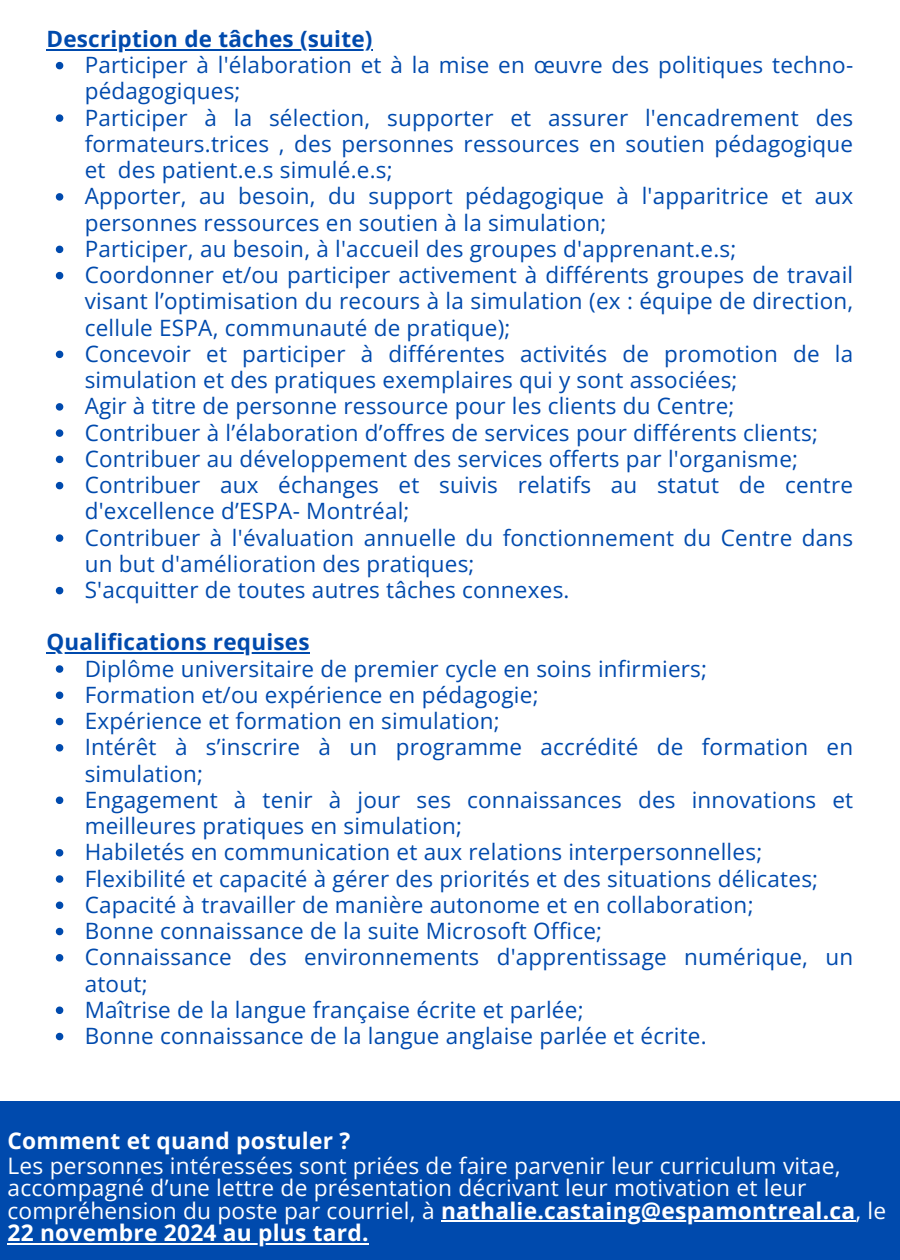
<style>
.page{position:relative;width:900px;height:1260px;background:#fff}
.page>*{position:absolute;margin:0;border:0;box-sizing:border-box;transform-origin:0 0}
.t1{font:22.75px/22.5px "Open Sans";letter-spacing:.01em;color:#fff}
.t2{font:700 22.75px "Open Sans";letter-spacing:.01em;color:#fff}
.t3{font:22.5px/26.2px "Open Sans";letter-spacing:.01em;color:#004aad}
.t4{font:700 22.5px "Open Sans";letter-spacing:.01em;color:#004aad}
.s1{font-weight:700}
</style>
<div class="page">
<hr style="left:46px;top:49px;width:327px;height:2px;background:#004aad">
<svg style="left:56px;top:62px;width:7px;height:7px"></svg>
<svg style="left:56px;top:114px;width:7px;height:8px"></svg>
<svg style="left:56px;top:193px;width:7px;height:8px"></svg>
<svg style="left:56px;top:246px;width:7px;height:7px"></svg>
<svg style="left:56px;top:272px;width:7px;height:7px"></svg>
<svg style="left:56px;top:351px;width:7px;height:7px"></svg>
<svg style="left:56px;top:403px;width:7px;height:8px"></svg>
<svg style="left:56px;top:429px;width:7px;height:8px"></svg>
<svg style="left:56px;top:456px;width:7px;height:7px"></svg>
<svg style="left:56px;top:482px;width:7px;height:7px"></svg>
<svg style="left:56px;top:534px;width:7px;height:8px"></svg>
<svg style="left:56px;top:587px;width:7px;height:7px"></svg>
<hr style="left:46px;top:652px;width:264px;height:2px;background:#004aad">
<svg style="left:56px;top:665px;width:7px;height:8px"></svg>
<svg style="left:56px;top:692px;width:7px;height:7px"></svg>
<svg style="left:56px;top:718px;width:7px;height:7px"></svg>
<svg style="left:56px;top:744px;width:7px;height:8px"></svg>
<svg style="left:56px;top:797px;width:7px;height:7px"></svg>
<svg style="left:56px;top:849px;width:7px;height:8px"></svg>
<svg style="left:56px;top:875px;width:7px;height:8px"></svg>
<svg style="left:56px;top:902px;width:7px;height:7px"></svg>
<svg style="left:56px;top:928px;width:7px;height:7px"></svg>
<svg style="left:56px;top:954px;width:7px;height:8px"></svg>
<svg style="left:56px;top:1007px;width:7px;height:7px"></svg>
<svg style="left:56px;top:1033px;width:7px;height:7px"></svg>
<div style="left:0;top:1102px;width:900px;height:158px;background:#004aad"></div>
<hr style="left:441px;top:1220px;width:414px;height:2px;background:#fff">
<hr style="left:8px;top:1243px;width:361px;height:2px;background:#fff">
<h1 class="t4" style="left:46px;top:23px;width:328px">Description de tâches (suite)</h1>
<p class="t3" style="left:85px;top:51px;width:770px">Participer à l'élaboration et à la mise en œuvre des politiques techno&shy;pédagogiques;</p>
<p class="t3" style="left:85px;top:104px;width:770px;text-align:justify">Participer à la sélection, supporter et assurer l'encadrement des formateurs.trices , des personnes ressources en soutien pédagogique et des patient.e.s simulé.e.s;</p>
<p class="t3" style="left:85px;top:183px;width:770px">Apporter, au besoin, du support pédagogique à l'apparitrice et aux personnes ressources en soutien à la simulation;</p>
<p class="t3" style="left:85px;top:235px;width:653px">Participer, au besoin, à l'accueil des groupes d'apprenant.e.s;</p>
<p class="t3" style="left:85px;top:261px;width:770px;text-align:justify">Coordonner et/ou participer activement à différents groupes de travail visant l’optimisation du recours à la simulation (ex : équipe de direction, cellule ESPA, communauté de pratique);</p>
<p class="t3" style="left:85px;top:340px;width:770px">Concevoir et participer à différentes activités de promotion de la simulation et des pratiques exemplaires qui y sont associées;</p>
<p class="t3" style="left:85px;top:393px;width:651px">Agir à titre de personne ressource pour les clients du Centre;</p>
<p class="t3" style="left:85px;top:419px;width:735px">Contribuer à l’élaboration d’offres de services pour différents clients;</p>
<p class="t3" style="left:85px;top:445px;width:715px">Contribuer au développement des services offerts par l'organisme;</p>
<p class="t3" style="left:85px;top:471px;width:770px">Contribuer aux échanges et suivis relatifs au statut de centre d'excellence d’ESPA- Montréal;</p>
<p class="t3" style="left:85px;top:524px;width:770px">Contribuer à l'évaluation annuelle du fonctionnement du Centre dans un but d'amélioration des pratiques;</p>
<p class="t3" style="left:85px;top:576px;width:486px">S'acquitter de toutes autres tâches connexes.</p>
<h1 class="t4" style="left:46px;top:626px;width:265px">Qualifications requises</h1>
<p class="t3" style="left:85px;top:655px;width:624px">Diplôme universitaire de premier cycle en soins infirmiers;</p>
<p class="t3" style="left:85px;top:681px;width:455px">Formation et/ou expérience en pédagogie;</p>
<p class="t3" style="left:85px;top:707px;width:417px">Expérience et formation en simulation;</p>
<p class="t3" style="left:85px;top:733px;width:770px">Intérêt à s’inscrire à un programme accrédité de formation en simulation;</p>
<p class="t3" style="left:85px;top:786px;width:770px">Engagement à tenir à jour ses connaissances des innovations et meilleures pratiques en simulation;</p>
<p class="t3" style="left:85px;top:838px;width:679px">Habiletés en communication et aux relations interpersonnelles;</p>
<p class="t3" style="left:85px;top:865px;width:735px">Flexibilité et capacité à gérer des priorités et des situations délicates;</p>
<p class="t3" style="left:85px;top:891px;width:670px">Capacité à travailler de manière autonome et en collaboration;</p>
<p class="t3" style="left:85px;top:917px;width:519px">Bonne connaissance de la suite Microsoft Office;</p>
<p class="t3" style="left:85px;top:943px;width:770px">Connaissance des environnements d'apprentissage numérique, un atout;</p>
<p class="t3" style="left:85px;top:996px;width:500px">Maîtrise de la langue française écrite et parlée;</p>
<p class="t3" style="left:85px;top:1022px;width:623px">Bonne connaissance de la langue anglaise parlée et écrite.</p>
<p class="t2" style="left:8px;top:1125px;width:344px">Comment et quand postuler ?</p>
<p class="t1" style="left:8px;top:1153px;width:880px">Les personnes intéressées sont priées de faire parvenir leur curriculum vitae, accompagné d’une lettre de présentation décrivant leur motivation et leur compréhension du poste par courriel, à <span class="s1">nathalie.castaing@espamontreal.ca</span>, le <span class="s1">22 novembre 2024 au plus tard.</span></p>
</div>
